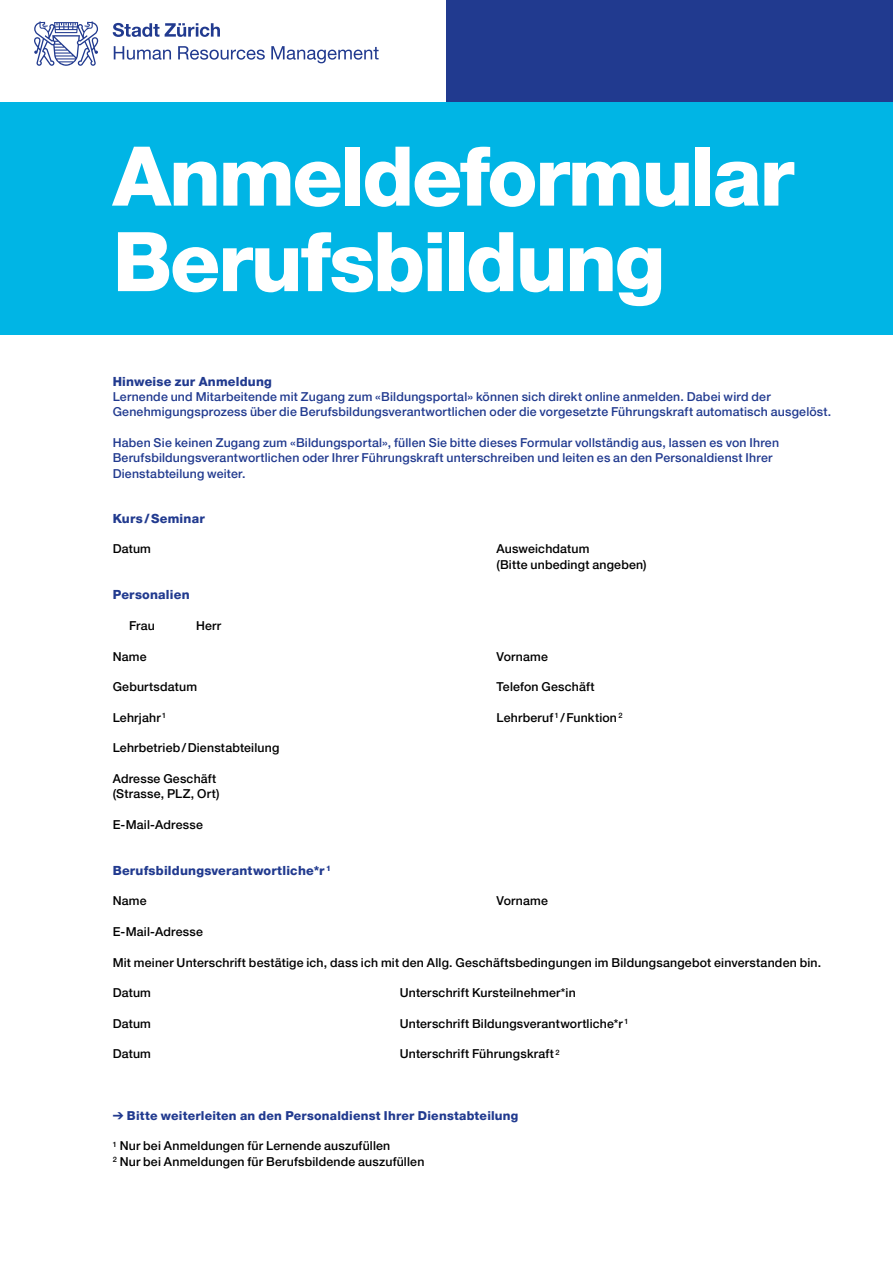
<style>
.page{position:relative;width:893px;height:1263px;background:#fff}
.page>*{position:absolute;margin:0;border:0;box-sizing:border-box;transform-origin:0 0}
._01_Titel_Heavy_48pt{font:800 82.5px "Helvetica Neue LT Pro";letter-spacing:-.03em;color:#fff}
._01_Titel_Heavy_36pt{font:800 82.5px "Helvetica Neue LT Pro";letter-spacing:-.03em;color:#fff}
._05_UT_Heavy_8_4pt_f{font:800 12.6px "Helvetica Neue LT Pro";letter-spacing:.015em;color:#213a8f}
._05_Text_Medium_8_2p{font:500 12.3px "Helvetica Neue LT Pro";letter-spacing:.015em;color:#000}
.t1{font:500 12.3px/15.3px "Helvetica Neue LT Pro";letter-spacing:.015em;color:#213a8f}
._05_Text_Medium_8_2p-2{font:800 12.3px "Helvetica Neue LT Pro";letter-spacing:.02em;color:#213a8f}
</style>
<div class="page">
<svg style="left:114px;top:46px;width:57px;height:14px"></svg>
<svg style="left:178px;top:46px;width:87px;height:14px"></svg>
<svg style="left:271px;top:46px;width:108px;height:17px"></svg>
<svg style="left:113px;top:23px;width:107px;height:14px"></svg>
<svg style="left:34px;top:21px;width:64px;height:45px"></svg>
<div style="left:446px;top:0;width:447px;height:102px;background:#213a8f"></div>
<div style="left:0;top:102px;width:893px;height:232px;background:#00b5e5"></div>
<h1 class="_01_Titel_Heavy_48pt" style="left:113px;top:127px;width:683px">Anmeldeformular</h1>
<h1 class="_01_Titel_Heavy_36pt" style="left:113px;top:213px;width:554px">Berufsbildung</h1>
<p class="_05_UT_Heavy_8_4pt_f" style="left:113px;top:374px;width:161px">Hinweise zur Anmeldung</p>
<p class="t1" style="left:113px;top:389px;width:720px">Lernende und Mitarbeitende mit Zugang zum «Bildungsportal» können sich direkt online anmelden. Dabei wird der<br>Genehmigungsprozess über die Berufsbildungsverantwortlichen oder die vorgesetzte Führungskraft automatisch ausgelöst.</p>
<p class="t1" style="left:113px;top:435px;width:668px">Haben Sie keinen Zugang zum «Bildungsportal», füllen Sie bitte dieses Formular vollständig aus, lassen es von Ihren<br>Berufsbildungsverantwortlichen oder Ihrer Führungskraft unterschreiben und leiten es an den Personaldienst Ihrer<br>Dienstabteilung weiter.</p>
<p class="_05_UT_Heavy_8_4pt_f" style="left:113px;top:511px;width:94px">Kurs/Seminar</p>
<p class="_05_Text_Medium_8_2p" style="left:113px;top:542px;width:40px">Datum</p>
<p class="_05_Text_Medium_8_2p" style="left:496px;top:542px;width:95px">Ausweichdatum</p>
<p class="_05_Text_Medium_8_2p" style="left:496px;top:557px;width:152px">(Bitte unbedingt angeben)</p>
<p class="_05_UT_Heavy_8_4pt_f" style="left:113px;top:587px;width:78px">Personalien</p>
<p class="_05_Text_Medium_8_2p" style="left:129px;top:618px;width:27px">Frau</p>
<p class="_05_Text_Medium_8_2p" style="left:196px;top:618px;width:27px">Herr</p>
<p class="_05_Text_Medium_8_2p" style="left:113px;top:649px;width:35px">Name</p>
<p class="_05_Text_Medium_8_2p" style="left:496px;top:649px;width:53px">Vorname</p>
<p class="_05_Text_Medium_8_2p" style="left:113px;top:679px;width:86px">Geburtsdatum</p>
<p class="_05_Text_Medium_8_2p" style="left:496px;top:679px;width:100px">Telefon Geschäft</p>
<p class="_05_Text_Medium_8_2p" style="left:113px;top:710px;width:55px">Lehrjahr <sup>1</sup></p>
<p class="_05_Text_Medium_8_2p" style="left:496px;top:710px;width:128px">Lehrberuf <sup>1</sup> /Funktion <sup>2</sup></p>
<p class="_05_Text_Medium_8_2p" style="left:113px;top:740px;width:168px">Lehrbetrieb/Dienstabteilung</p>
<p class="_05_Text_Medium_8_2p" style="left:113px;top:771px;width:105px">Adresse Geschäft</p>
<p class="_05_Text_Medium_8_2p" style="left:113px;top:786px;width:108px">(Strasse, PLZ, Ort)</p>
<p class="_05_Text_Medium_8_2p" style="left:113px;top:817px;width:92px">E-Mail-Adresse</p>
<p class="_05_UT_Heavy_8_4pt_f" style="left:113px;top:863px;width:220px">Berufsbildungsverantwortliche*r <sup>1</sup></p>
<p class="_05_Text_Medium_8_2p" style="left:113px;top:893px;width:35px">Name</p>
<p class="_05_Text_Medium_8_2p" style="left:496px;top:893px;width:53px">Vorname</p>
<p class="_05_Text_Medium_8_2p" style="left:113px;top:924px;width:92px">E-Mail-Adresse</p>
<p class="_05_Text_Medium_8_2p" style="left:113px;top:955px;width:710px">Mit meiner Unterschrift bestätige ich, dass ich mit den Allg. Geschäftsbedingungen im Bildungsangebot einverstanden bin.</p>
<p class="_05_Text_Medium_8_2p" style="left:113px;top:985px;width:40px">Datum</p>
<p class="_05_Text_Medium_8_2p" style="left:400px;top:985px;width:177px">Unterschrift Kursteilnehmer*in</p>
<p class="_05_Text_Medium_8_2p" style="left:113px;top:1016px;width:40px">Datum</p>
<p class="_05_Text_Medium_8_2p" style="left:400px;top:1016px;width:230px">Unterschrift Bildungsverantwortliche*r <sup>1</sup></p>
<p class="_05_Text_Medium_8_2p" style="left:113px;top:1046px;width:40px">Datum</p>
<p class="_05_Text_Medium_8_2p" style="left:400px;top:1046px;width:161px">Unterschrift Führungskraft <sup>2</sup></p>
<p class="_05_Text_Medium_8_2p-2" style="left:113px;top:1108px;width:407px">➔ Bitte weiterleiten an den Personaldienst Ihrer Dienstabteilung</p>
<p class="_05_Text_Medium_8_2p" style="left:113px;top:1138px;width:279px"><sup>1</sup> Nur bei Anmeldungen für Lernende auszufüllen</p>
<p class="_05_Text_Medium_8_2p" style="left:113px;top:1154px;width:313px"><sup>2</sup> Nur bei Anmeldungen für Berufsbildende auszufüllen</p>
</div>
